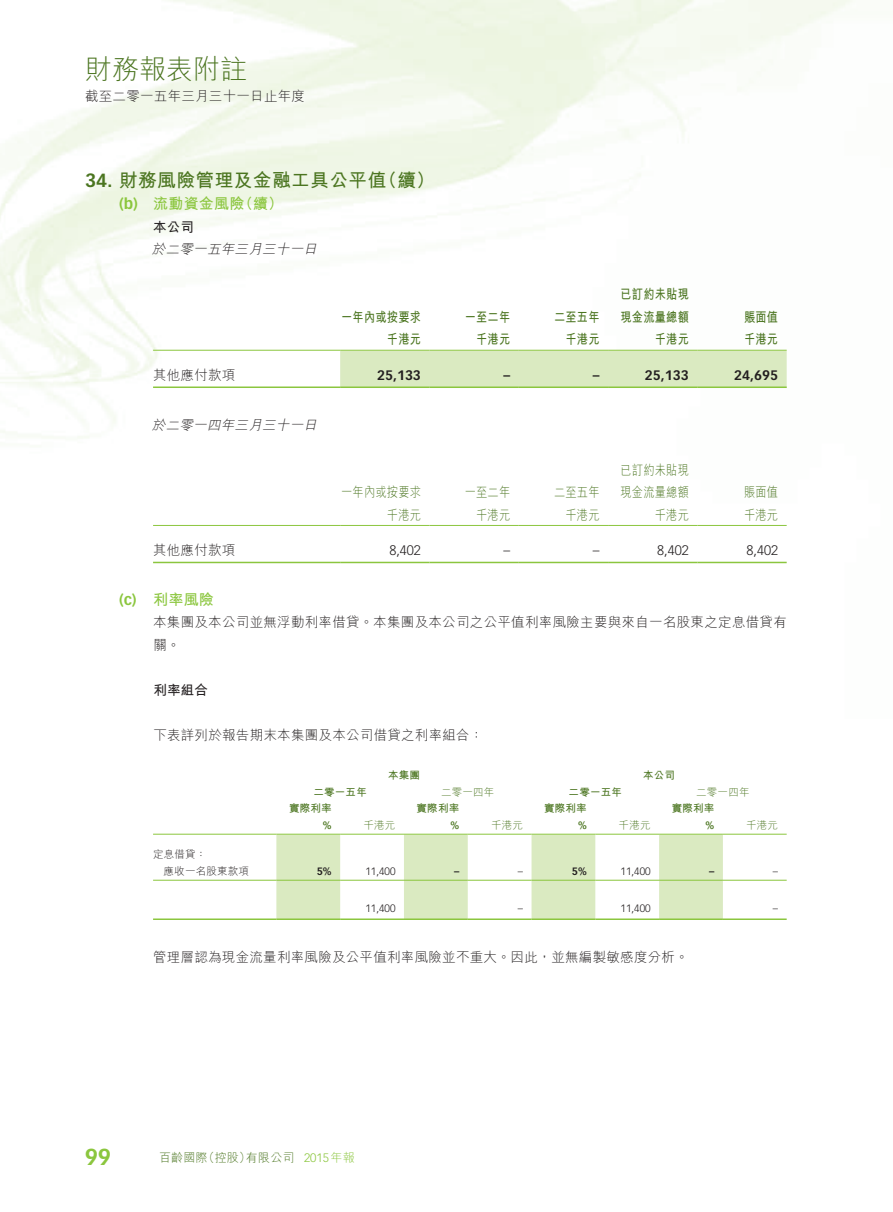
<style>
.page{position:relative;width:893px;height:1212px;background:#fff}
.page>*{position:absolute;margin:0;border:0;box-sizing:border-box;transform-origin:0 0}
.t1{font:300 27px "M Hei HK";color:#4b7520}
.t2{font:700 22.5px "Vectora LT Std";color:#8bc63e}
.t3{font:700 18.75px "M Hei HK";letter-spacing:.02em;color:#4b7520}
.t4{font:700 15px "M Hei HK";letter-spacing:.02em;color:#8bc63e}
.t5{font:700 15px "Vectora LT Std";color:#8bc63e}
.t6{font:300 13.5px/22.5px "M Hei HK";letter-spacing:.02em;color:#231f20}
.t7{font:700 13.5px "M Hei HK";letter-spacing:.02em;color:#4b7520;scale:.83 1}
.t8{font:300 13.5px "M Hei HK";letter-spacing:.02em;color:#4b7520;scale:.83 1}
.t9{font:italic 300 13.5px "M Hei HK";color:#231f20}
.t10{font:700 13.5px "Vectora LT Std";color:#231f20}
.t11{font:300 13.5px "Vectora LT Std";color:#231f20}
.t12{font:700 13.5px "M Hei HK";letter-spacing:.02em;color:#231f20}
.t13{font:300 12px "M Hei HK";letter-spacing:.02em;color:#4b7520}
.t14{font:300 12px "Vectora LT Std";color:#8bc63e}
.t15{font:700 10.5px "M Hei HK";letter-spacing:.02em;color:#4b7520}
.t16{font:300 10.5px "Vectora LT Std";color:#231f20}
.t17{font:300 10.5px "M Hei HK";letter-spacing:.02em;color:#4b7520}
.t18{font:300 10.5px "M Hei HK";letter-spacing:.02em;color:#231f20}
.t19{font:700 10.5px "Vectora LT Std";color:#231f20}
.t20{font:700 10.5px "Vectora LT Std";color:#4b7520}
.s1{font-family:"Vectora LT Std"}
.s2{font-family:"M Hei HK"}
</style>
<div class="page">
<div style="left:340px;top:351px;width:447px;height:35px;background:#daeac1"></div>
<hr style="left:153px;top:350px;width:187px;height:1px;background:#8bc63e">
<hr style="left:340px;top:350px;width:89px;height:1px;background:#8bc63e">
<hr style="left:429px;top:350px;width:90px;height:1px;background:#8bc63e">
<hr style="left:519px;top:350px;width:89px;height:1px;background:#8bc63e">
<hr style="left:608px;top:350px;width:89px;height:1px;background:#8bc63e">
<hr style="left:697px;top:350px;width:90px;height:1px;background:#8bc63e">
<hr style="left:153px;top:386px;width:187px;height:2px;background:#8bc63e">
<hr style="left:340px;top:386px;width:89px;height:2px;background:#8bc63e">
<hr style="left:429px;top:386px;width:90px;height:2px;background:#8bc63e">
<hr style="left:519px;top:386px;width:89px;height:2px;background:#8bc63e">
<hr style="left:608px;top:386px;width:89px;height:2px;background:#8bc63e">
<hr style="left:697px;top:386px;width:90px;height:2px;background:#8bc63e">
<hr style="left:153px;top:525px;width:187px;height:1px;background:#8bc63e">
<hr style="left:340px;top:525px;width:89px;height:1px;background:#8bc63e">
<hr style="left:429px;top:525px;width:90px;height:1px;background:#8bc63e">
<hr style="left:519px;top:525px;width:89px;height:1px;background:#8bc63e">
<hr style="left:608px;top:525px;width:89px;height:1px;background:#8bc63e">
<hr style="left:697px;top:525px;width:90px;height:1px;background:#8bc63e">
<hr style="left:153px;top:562px;width:187px;height:1px;background:#8bc63e">
<hr style="left:340px;top:562px;width:89px;height:1px;background:#8bc63e">
<hr style="left:429px;top:562px;width:90px;height:1px;background:#8bc63e">
<hr style="left:519px;top:562px;width:89px;height:1px;background:#8bc63e">
<hr style="left:608px;top:562px;width:89px;height:1px;background:#8bc63e">
<hr style="left:697px;top:562px;width:90px;height:1px;background:#8bc63e">
<svg style="left:276px;top:835px;width:447px;height:83px"></svg>
<hr style="left:153px;top:834px;width:123px;height:1px;background:#8bc63e">
<hr style="left:276px;top:834px;width:64px;height:1px;background:#8bc63e">
<hr style="left:340px;top:834px;width:64px;height:1px;background:#8bc63e">
<hr style="left:404px;top:834px;width:64px;height:1px;background:#8bc63e">
<hr style="left:468px;top:834px;width:63px;height:1px;background:#8bc63e">
<hr style="left:531px;top:834px;width:64px;height:1px;background:#8bc63e">
<hr style="left:595px;top:834px;width:64px;height:1px;background:#8bc63e">
<hr style="left:659px;top:834px;width:64px;height:1px;background:#8bc63e">
<hr style="left:723px;top:834px;width:64px;height:1px;background:#8bc63e">
<hr style="left:153px;top:880px;width:123px;height:1px;background:#8bc63e">
<hr style="left:276px;top:880px;width:64px;height:1px;background:#8bc63e">
<hr style="left:340px;top:880px;width:64px;height:1px;background:#8bc63e">
<hr style="left:404px;top:880px;width:64px;height:1px;background:#8bc63e">
<hr style="left:468px;top:880px;width:63px;height:1px;background:#8bc63e">
<hr style="left:531px;top:880px;width:64px;height:1px;background:#8bc63e">
<hr style="left:595px;top:880px;width:64px;height:1px;background:#8bc63e">
<hr style="left:659px;top:880px;width:64px;height:1px;background:#8bc63e">
<hr style="left:723px;top:880px;width:64px;height:1px;background:#8bc63e">
<hr style="left:153px;top:918px;width:123px;height:2px;background:#8bc63e">
<hr style="left:276px;top:918px;width:64px;height:2px;background:#8bc63e">
<hr style="left:340px;top:918px;width:64px;height:2px;background:#8bc63e">
<hr style="left:404px;top:918px;width:64px;height:2px;background:#8bc63e">
<hr style="left:468px;top:918px;width:63px;height:2px;background:#8bc63e">
<hr style="left:531px;top:918px;width:64px;height:2px;background:#8bc63e">
<hr style="left:595px;top:918px;width:64px;height:2px;background:#8bc63e">
<hr style="left:659px;top:918px;width:64px;height:2px;background:#8bc63e">
<hr style="left:723px;top:918px;width:64px;height:2px;background:#8bc63e">
<h1 class="t1" style="left:85px;top:56px;width:163px">財務報表附註</h1>
<p class="t6" style="left:85px;top:85px;width:222px">截至二零一五年三月三十一日止年度</p>
<h3 class="t3" style="left:85px;top:166px;width:303px"><span class="s1">34.</span> 財務風險管理及金融工具公平值</h3>
<p class="t4" style="left:238px;top:193px;width:46px">（續(</p>
<h3 class="t3" style="left:379px;top:166px;width:58px">（續(</h3>
<p class="t4" style="left:153px;top:193px;width:93px">流動資金風險</p>
<p class="t5" style="left:119px;top:195px;width:20px">b( )</p>
<p class="t5" style="left:119px;top:590px;width:19px">)c(</p>
<p class="t12" style="left:153px;top:217px;width:43px">本公司</p>
<p class="t9" style="left:152px;top:242px;width:169px">於二零一五年三月三十一日</p>
<p class="t6" style="left:153px;top:363px;width:84px">其他應付款項</p>
<p class="t9" style="left:152px;top:418px;width:169px">於二零一四年三月三十一日</p>
<p class="t6" style="left:153px;top:539px;width:84px">其他應付款項</p>
<p class="t4" style="left:153px;top:588px;width:62px">利率風險</p>
<p class="t7" style="left:341px;top:307px;width:98px">一年內或按要求</p>
<p class="t7" style="left:387px;top:330px;width:43px">千港元</p>
<p class="t10" style="left:377px;top:367px;width:45px">25,133</p>
<p class="t8" style="left:341px;top:485px;width:98px">一年內或按要求</p>
<p class="t8" style="left:387px;top:508px;width:43px">千港元</p>
<p class="t11" style="left:389px;top:542px;width:33px">8,402</p>
<p class="t7" style="left:620px;top:285px;width:84px">已訂約未貼現</p>
<p class="t7" style="left:465px;top:307px;width:56px">一至二年</p>
<p class="t7" style="left:554px;top:307px;width:56px">二至五年</p>
<p class="t7" style="left:620px;top:307px;width:84px">現金流量總額</p>
<p class="t7" style="left:476px;top:330px;width:43px">千港元</p>
<p class="t7" style="left:565px;top:330px;width:43px">千港元</p>
<p class="t7" style="left:655px;top:330px;width:43px">千港元</p>
<p class="t10" style="left:503px;top:367px;width:8px">–</p>
<p class="t10" style="left:593px;top:367px;width:8px">–</p>
<p class="t10" style="left:645px;top:367px;width:45px">25,133</p>
<p class="t8" style="left:620px;top:463px;width:84px">已訂約未貼現</p>
<p class="t8" style="left:465px;top:485px;width:56px">一至二年</p>
<p class="t8" style="left:554px;top:485px;width:56px">二至五年</p>
<p class="t8" style="left:620px;top:485px;width:84px">現金流量總額</p>
<p class="t8" style="left:476px;top:508px;width:43px">千港元</p>
<p class="t8" style="left:565px;top:508px;width:43px">千港元</p>
<p class="t8" style="left:655px;top:508px;width:43px">千港元</p>
<p class="t11" style="left:503px;top:542px;width:8px">–</p>
<p class="t11" style="left:593px;top:542px;width:8px">–</p>
<p class="t11" style="left:657px;top:542px;width:33px">8,402</p>
<p class="t7" style="left:744px;top:307px;width:43px">賬面值</p>
<p class="t7" style="left:744px;top:330px;width:43px">千港元</p>
<p class="t10" style="left:734px;top:367px;width:45px">24,695</p>
<p class="t8" style="left:744px;top:485px;width:43px">賬面值</p>
<p class="t8" style="left:744px;top:508px;width:43px">千港元</p>
<p class="t11" style="left:747px;top:542px;width:33px">8,402</p>
<p class="t6" style="left:153px;top:611px;width:635px">本集團及本公司並無浮動利率借貸。本集團及本公司之公平值利率風險主要與來自一名股東之定息借貸有關。</p>
<p class="t12" style="left:153px;top:680px;width:56px">利率組合</p>
<p class="t6" style="left:153px;top:723px;width:331px">下表詳列於報告期末本集團及本公司借貸之利率組合：</p>
<p class="t15" style="left:643px;top:768px;width:33px">本公司</p>
<p class="t15" style="left:388px;top:768px;width:33px">本集團</p>
<p class="t18" style="left:153px;top:849px;width:55px">定息借貸：</p>
<p class="t18" style="left:164px;top:865px;width:87px">應收一名股東款項</p>
<p class="t15" style="left:313px;top:784px;width:55px">二零一五年</p>
<p class="t17" style="left:441px;top:786px;width:55px">二零一四年</p>
<p class="t15" style="left:569px;top:784px;width:55px">二零一五年</p>
<p class="t17" style="left:696px;top:786px;width:55px">二零一四年</p>
<p class="t15" style="left:289px;top:801px;width:44px">實際利率</p>
<p class="t15" style="left:417px;top:801px;width:44px">實際利率</p>
<p class="t15" style="left:544px;top:801px;width:44px">實際利率</p>
<p class="t15" style="left:672px;top:801px;width:44px">實際利率</p>
<p class="t20" style="left:323px;top:818px;width:10px">%</p>
<p class="t17" style="left:363px;top:819px;width:33px">千港元</p>
<p class="t20" style="left:450px;top:818px;width:10px">%</p>
<p class="t17" style="left:491px;top:819px;width:33px">千港元</p>
<p class="t20" style="left:578px;top:818px;width:10px">%</p>
<p class="t17" style="left:619px;top:819px;width:33px">千港元</p>
<p class="t20" style="left:706px;top:818px;width:10px">%</p>
<p class="t17" style="left:746px;top:819px;width:33px">千港元</p>
<p class="t19" style="left:317px;top:865px;width:16px">5%</p>
<p class="t16" style="left:365px;top:865px;width:32px">11,400</p>
<p class="t19" style="left:454px;top:865px;width:7px">–</p>
<p class="t16" style="left:518px;top:865px;width:7px">–</p>
<p class="t19" style="left:572px;top:865px;width:16px">5%</p>
<p class="t16" style="left:621px;top:865px;width:32px">11,400</p>
<p class="t19" style="left:709px;top:865px;width:7px">–</p>
<p class="t16" style="left:773px;top:865px;width:7px">–</p>
<p class="t16" style="left:365px;top:902px;width:32px">11,400</p>
<p class="t6" style="left:153px;top:945px;width:537px">管理層認為現金流量利率風險及公平值利率風險並不重大。因此，並無編製敏感度分析。</p>
<p class="t16" style="left:621px;top:902px;width:32px">11,400</p>
<p class="t16" style="left:518px;top:902px;width:7px">–</p>
<p class="t16" style="left:773px;top:902px;width:7px">–</p>
<h2 class="t2" style="left:85px;top:1143px;width:28px">99</h2>
<p class="t13" style="left:203px;top:1151px;width:50px">（控股）</p>
<p class="t13" style="left:246px;top:1151px;width:50px">有限公司</p>
<p class="t13" style="left:159px;top:1151px;width:50px">百齡國際</p>
<p class="t14" style="left:304px;top:1151px;width:52px">2015 <span class="s2">年報</span></p>
</div>
